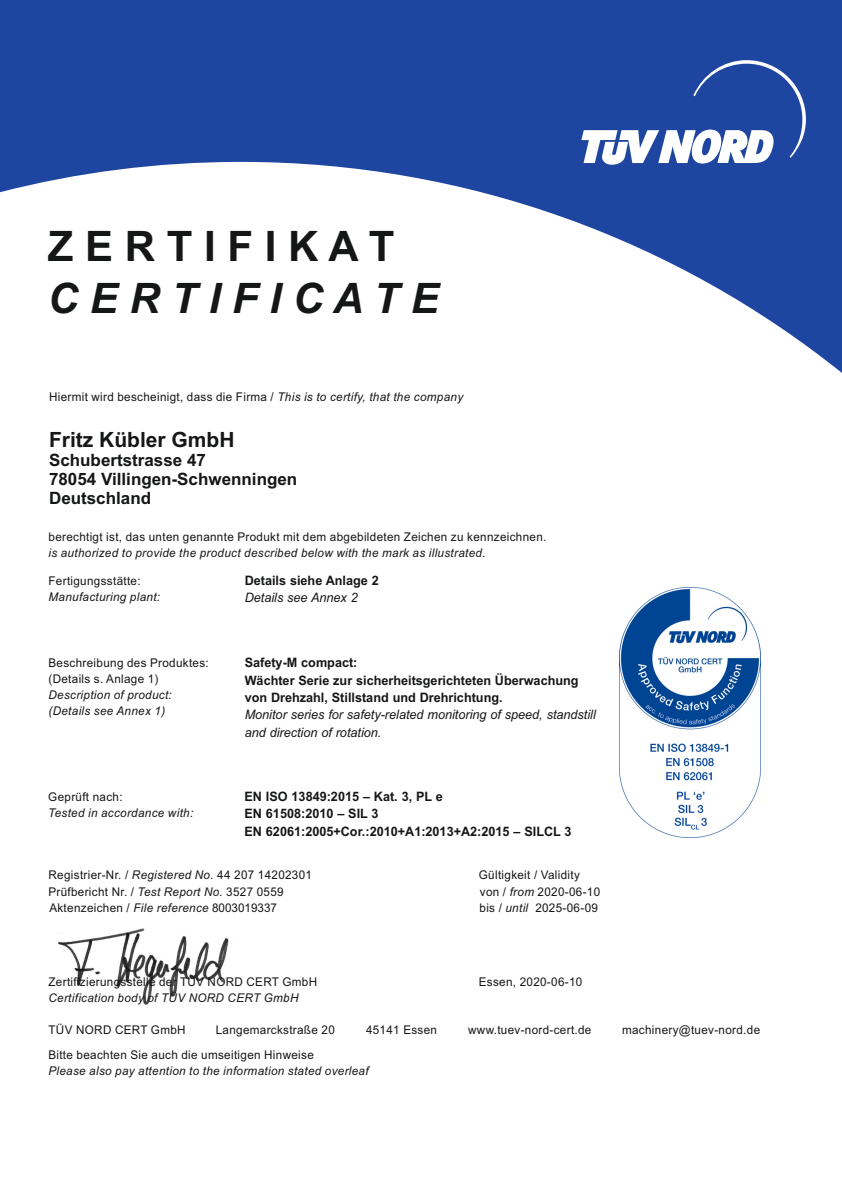
<style>
.page{position:relative;width:842px;height:1191px;background:#fff}
.page>*{position:absolute;margin:0;border:0;box-sizing:border-box;transform-origin:0 0}
.t1{font:italic 700 42px "Arial";color:#151616}
.t2{font:700 42px "Arial";color:#151616}
.t3{font:700 21px "Arial";color:#151616}
.t4{font:700 17px/19px "Arial";color:#151616}
.t5{font:700 13px/17.4px "Arial";color:#151616}
.t6{font:italic 13px/17.4px "Arial";color:#151616}
.t7{font:12px/16.1px "Arial";letter-spacing:.03em;color:#151616}
.t8{font:italic 12px/16.1px "Arial";letter-spacing:.03em;color:#151616}
.s1{font-style:italic}
</style>
<div class="page">
<img style="left:58px;top:928px;width:176px;height:77px">
<img style="left:619px;top:587px;width:142px;height:250px">
<svg style="left:0;top:0;width:842px;height:373px;fill:#1e46a1"></svg>
<svg style="left:581px;top:60px;width:225px;height:105px"></svg>
<h1 class="t2" style="left:48px;top:230px;width:348px">Z E R T I F I K A T</h1>
<h1 class="t1" style="left:48px;top:282px;width:393px">C E R T I F I C A T E</h1>
<p class="t7" style="left:49px;top:389px;width:416px">Hiermit wird bescheinigt, dass die Firma / <span class="s1">This is to certify, that the company</span></p>
<h2 class="t3" style="left:49px;top:431px;width:187px">Fritz Kübler GmbH</h2>
<h3 class="t4" style="left:49px;top:452px;width:250px">Schubertstrasse 47<br>78054 Villingen-Schwenningen<br>Deutschland</h3>
<p class="t7" style="left:49px;top:530px;width:499px">berechtigt ist, das unten genannte Produkt mit dem abgebildeten Zeichen zu kennzeichnen.</p>
<p class="t8" style="left:49px;top:546px;width:439px">is authorized to provide the product described below with the mark as illustrated.</p>
<p class="t7" style="left:49px;top:573px;width:94px">Fertigungsstätte:</p>
<p class="t8" style="left:49px;top:589px;width:113px">Manufacturing plant:</p>
<p class="t7" style="left:49px;top:656px;width:162px">Beschreibung des Produktes: (Details s. Anlage 1)</p>
<p class="t8" style="left:49px;top:688px;width:125px">Description of product: (Details see Annex 1)</p>
<p class="t7" style="left:48px;top:790px;width:76px">Geprüft nach:</p>
<p class="t8" style="left:48px;top:806px;width:146px">Tested in accordance with:</p>
<p class="t5" style="left:245px;top:572px;width:136px">Details siehe Anlage 2</p>
<p class="t6" style="left:245px;top:590px;width:115px">Details see Annex 2</p>
<p class="t5" style="left:245px;top:655px;width:335px">Safety-M compact:<br>Wächter Serie zur sicherheitsgerichteten Überwachung von Drehzahl, Stillstand und Drehrichtung.</p>
<p class="t6" style="left:245px;top:707px;width:353px">Monitor series for safety-related monitoring of speed, standstill and direction of rotation.</p>
<p class="t5" style="left:244px;top:789px;width:329px">EN ISO 13849:2015 – Kat. 3, PL e<br>EN 61508:2010 – SIL 3<br>EN 62061:2005+Cor.:2010+A1:2013+A2:2015 – SILCL 3</p>
<p class="t7" style="left:48px;top:868px;width:265px">Registrier-Nr. / <span class="s1">Registered No.</span> 44 207 14202301<br>Prüfbericht Nr. / <span class="s1">Test Report No.</span> 3527 0559</p>
<p class="t7" style="left:49px;top:901px;width:229px">Aktenzeichen / <span class="s1">File reference</span> 8003019337</p>
<p class="t7" style="left:479px;top:868px;width:103px">Gültigkeit / Validity</p>
<p class="t7" style="left:480px;top:884px;width:122px">von / <span class="s1">from</span> 2020-06-10</p>
<p class="t7" style="left:479px;top:900px;width:120px">bis / <span class="s1">until</span> 2025-06-09</p>
<p class="t7" style="left:49px;top:975px;width:270px">Zertifizierungsstelle der TÜV NORD CERT GmbH</p>
<p class="t7" style="left:479px;top:975px;width:105px">Essen, 2020-06-10</p>
<p class="t8" style="left:49px;top:991px;width:251px">Certification body of TÜV NORD CERT GmbH</p>
<p class="t7" style="left:49px;top:1022px;width:139px">TÜV NORD CERT GmbH</p>
<p class="t7" style="left:216px;top:1022px;width:121px">Langemarckstraße 20</p>
<p class="t7" style="left:366px;top:1022px;width:73px">45141 Essen</p>
<p class="t7" style="left:622px;top:1022px;width:140px">machinery@tuev-nord.de</p>
<p class="t7" style="left:468px;top:1022px;width:125px">www.tuev-nord-cert.de</p>
<p class="t7" style="left:48px;top:1048px;width:267px">Bitte beachten Sie auch die umseitigen Hinweise</p>
<p class="t8" style="left:48px;top:1064px;width:322px">Please also pay attention to the information stated overleaf</p>
</div>
